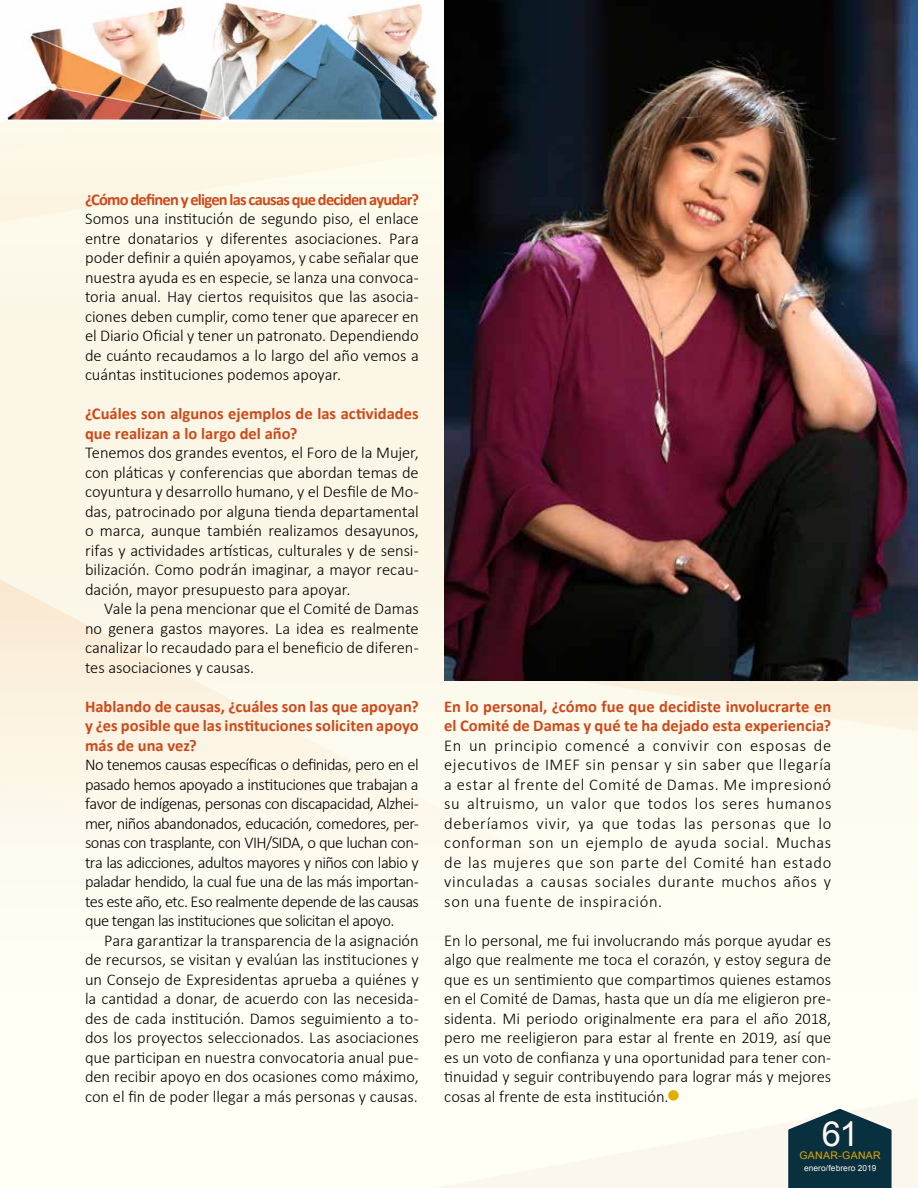
<style>
.page{position:relative;width:918px;height:1188px;background:#fff}
.page>*{position:absolute;margin:0;border:0;box-sizing:border-box;transform-origin:0 0}
.t1{font:34.5px "Arial";color:#fff}
.t2{font:300 16.5px/19.5px "Calibri";letter-spacing:-.005em;color:#000;text-align:justify}
.t3{font:700 16.5px/19.5px "Calibri";color:#cd491a}
.t4{font:700 16.5px "Calibri";letter-spacing:-.05em;color:#cd491a}
.t5{font:10.5px "Arial";letter-spacing:.03em;color:#e8ac00}
.t6{font:8.4px "Arial";letter-spacing:.01em;color:#fff}
.s1{color:#e3ad00}
</style>
<div class="page">
<div style="left:0;top:281px;width:918px;height:907px;background:#fffff5"></div>
<div style="left:0;top:0;width:918px;height:554px;background:#fbf6e6"></div>
<img style="left:0;top:0;width:444px;height:121px">
<img style="left:444px;top:0;width:474px;height:680px">
<svg style="left:788px;top:1109px;width:104px;height:79px;background:#294a56"></svg>
<p class="t4" style="left:85px;top:189px;width:335px">¿Cómo definen y eligen las causas que deciden ayudar?</p>
<p class="t2" style="left:85px;top:210px;width:335px">Somos una institución de segundo piso, el enlace entre donatarios y diferentes asociaciones. Para poder definir a quién apoyamos, y cabe señalar que nuestra ayuda es en especie, se lanza una convoca&shy;toria anual. Hay ciertos requisitos que las asocia&shy;ciones deben cumplir, como tener que aparecer en el Diario Oficial y tener un patronato. Dependiendo de cuánto recaudamos a lo largo del año vemos a cuántas instituciones podemos apoyar.</p>
<p class="t3" style="left:85px;top:404px;width:335px">¿Cuáles son algunos ejemplos de las actividades que realizan a lo largo del año?</p>
<p class="t2" style="left:85px;top:444px;width:335px">Tenemos dos grandes eventos, el Foro de la Mujer, con pláticas y conferencias que abordan temas de coyuntura y desarrollo humano, y el Desfile de Mo&shy;das, patrocinado por alguna tienda departamental o marca, aunque también realizamos desayunos, rifas y actividades artísticas, culturales y de sensi&shy;bilización. Como podrán imaginar, a mayor recau&shy;dación, mayor presupuesto para apoyar.</p>
<p class="t2" style="left:85px;top:600px;width:335px;text-indent:19px">Vale la pena mencionar que el Comité de Damas no genera gastos mayores. La idea es realmente canalizar lo recaudado para el beneficio de diferen&shy;tes asociaciones y causas.</p>
<p class="t3" style="left:85px;top:696px;width:335px;text-align:justify">Hablando de causas, ¿cuáles son las que apoyan? y ¿es posible que las instituciones soliciten apoyo más de una vez?</p>
<p class="t2" style="left:85px;top:756px;width:335px">No tenemos causas específicas o definidas, pero en el pasado hemos apoyado a instituciones que trabajan a favor de indígenas, personas con discapacidad, Alzhei&shy;mer, niños abandonados, educación, comedores, per&shy;sonas con trasplante, con VIH/SIDA, o que luchan con&shy;tra las adicciones, adultos mayores y niños con labio y paladar hendido, la cual fue una de las más importan&shy;tes este año, etc. Eso realmente depende de las causas que tengan las instituciones que solicitan el apoyo.</p>
<p class="t2" style="left:85px;top:932px;width:335px;text-indent:19px">Para garantizar la transparencia de la asignación de recursos, se visitan y evalúan las instituciones y un Consejo de Expresidentas aprueba a quiénes y la cantidad a donar, de acuerdo con las necesida&shy;des de cada institución. Damos seguimiento a to&shy;dos los proyectos seleccionados. Las asociaciones que participan en nuestra convocatoria anual pue&shy;den recibir apoyo en dos ocasiones como máximo, con el fin de poder llegar a más personas y causas.</p>
<p class="t3" style="left:444px;top:696px;width:388px">En lo personal, ¿cómo fue que decidiste involucrarte en el Comité de Damas y qué te ha dejado esta experiencia?</p>
<p class="t2" style="left:444px;top:737px;width:389px">En un principio comencé a convivir con esposas de ejecutivos de IMEF sin pensar y sin saber que llegaría a estar al frente del Comité de Damas. Me impresionó su altruismo, un valor que todos los seres humanos deberíamos vivir, ya que todas las personas que lo conforman son un ejemplo de ayuda social. Muchas de las mujeres que son parte del Comité han estado vinculadas a causas sociales durante muchos años y son una fuente de inspiración.</p>
<p class="t2" style="left:444px;top:932px;width:388px">En lo personal, me fui involucrando más porque ayudar es algo que realmente me toca el corazón, y estoy segura de que es un sentimiento que compartimos quienes estamos en el Comité de Damas, hasta que un día me eligieron pre&shy;sidenta. Mi periodo originalmente era para el año 2018, pero me reeligieron para estar al frente en 2019, así que es un voto de confianza y una oportunidad para tener con&shy;tinuidad y seguir contribuyendo para lograr más y mejores cosas al frente de esta institución.<span class="s1">●</span></p>
<h1 class="t1" style="left:822px;top:1114px;width:38px">61</h1>
<p class="t5" style="left:800px;top:1150px;width:83px">GANAR-GANAR</p>
<p class="t6" style="left:804px;top:1163px;width:74px">enero/febrero 2019</p>
</div>
